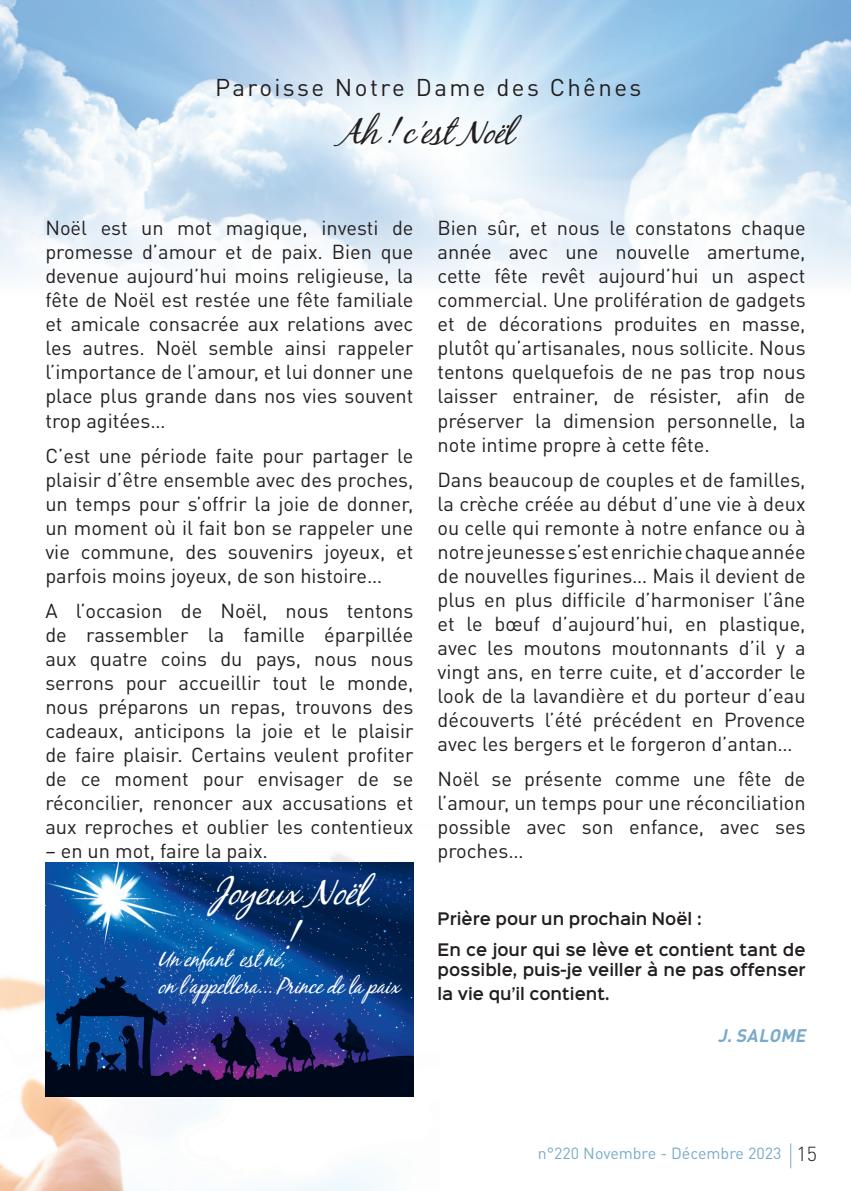
<style>
.page{position:relative;width:851px;height:1191px;background:#fff}
.page>*{position:absolute;margin:0;border:0;box-sizing:border-box;transform-origin:0 0}
.Titre_BlackJack{font:italic 37.6px/45.2px "Black Jack";color:#fff;text-align:center;scale:.95 1}
.Titre_BlackJack-2{font:italic 34px "Black Jack";color:#231f20;scale:.95 1}
.t1{font:24px "DIN Pro";letter-spacing:.1em;color:#231f20}
.Titre_BlackJack-3{font:italic 22.2px/26.6px "Black Jack";color:#fff;scale:.95 1}
.Courant{font:20px/24px "DIN Pro";color:#231f20;text-align:justify}
.Signature{font:italic 700 18px "DIN Pro";color:#79aacb}
.t2{font:16px "DIN Pro";color:#79aacb}
.Courant-2{font:600 15.6px/20px "Sinkin Sans 600";color:#231f20;scale:.95 1}
.s1{font-weight:300;font-size:20px;color:#231f20}
</style>
<div class="page">
<img style="left:0;top:0;width:850px;height:282px">
<img style="left:0;top:853px;width:414px;height:338px">
<img style="left:45px;top:863px;width:368px;height:233px">
<svg style="left:790px;top:1143px;width:1px;height:25px"></svg>
<p class="t1" style="left:215px;top:69px;width:427px">Paroisse Notre Dame des Chênes</p>
<p class="Titre_BlackJack-2" style="left:338px;top:112px;width:205px">Ah!c’estNoël</p>
<p class="Courant" style="left:45px;top:214px;width:369px">Noël est un mot magique, investi de promesse d’amour et de paix. Bien que devenue aujourd’hui moins religieuse, la fête de Noël est restée une fête familiale et amicale consacrée aux relations avec les autres. Noël semble ainsi rappeler l’importance de l’amour, et lui donner une place plus grande dans nos vies souvent trop agitées…</p>
<p class="Courant" style="left:45px;top:441px;width:369px">C’est une période faite pour partager le plaisir d’être ensemble avec des proches, un temps pour s’offrir la joie de donner, un moment où il fait bon se rappeler une vie commune, des souvenirs joyeux, et parfois moins joyeux, de son histoire…</p>
<p class="Courant" style="left:45px;top:597px;width:369px">A l’occasion de Noël, nous tentons de rassembler la famille éparpillée aux quatre coins du pays, nous nous serrons pour accueillir tout le monde, nous préparons un repas, trouvons des cadeaux, anticipons la joie et le plaisir de faire plaisir. Certains veulent profiter de ce moment pour envisager de se réconcilier, renoncer aux accusations et aux reproches et oublier les contentieux</p>
<p class="Courant" style="left:45px;top:837px;width:224px">– en un mot, faire la paix.</p>
<p class="Titre_BlackJack" style="left:211px;top:868px;width:186px">JoyeuxNoël !</p>
<p class="Titre_BlackJack-3" style="left:158px;top:945px;width:268px">Unenfantestné, onl’appellera...Princedelapaix</p>
<p class="Courant" style="left:437px;top:214px;width:369px">Bien sûr, et nous le constatons chaque année avec une nouvelle amertume, cette fête revêt aujourd’hui un aspect commercial. Une prolifération de gadgets et de décorations produites en masse, plutôt qu’artisanales, nous sollicite. Nous tentons quelquefois de ne pas trop nous laisser entrainer, de résister, afin de préserver la dimension personnelle, la note intime propre à cette fête.</p>
<p class="Courant" style="left:437px;top:465px;width:369px">Dans beaucoup de couples et de familles, la crèche créée au début d’une vie à deux ou celle qui remonte à notre enfance ou à notre jeunesse s’est enrichie chaque année de nouvelles figurines… Mais il devient de plus en plus difficile d’harmoniser l’âne et le bœuf d’aujourd’hui, en plastique, avec les moutons moutonnants d’il y a vingt ans, en terre cuite, et d’accorder le look de la lavandière et du porteur d’eau découverts l’été précédent en Provence avec les bergers et le forgeron d’antan…</p>
<p class="Courant" style="left:437px;top:765px;width:369px">Noël se présente comme une fête de l’amour, un temps pour une réconciliation possible avec son enfance, avec ses proches…</p>
<p class="Courant-2" style="left:437px;top:907px;width:279px">Prière pour un prochain Noël :</p>
<p class="Courant-2" style="left:437px;top:939px;width:389px">En ce jour qui se lève et contient tant de possible, puis-je veiller à ne pas offenser</p>
<p class="Courant-2" style="left:437px;top:983px;width:183px">la vie qu’il contient.</p>
<p class="Signature" style="left:717px;top:1020px;width:94px">J.SALOME</p>
<p class="t2" style="left:537px;top:1141px;width:280px">n°220 Novembre - Décembre 2023 <span class="s1">15</span></p>
</div>
